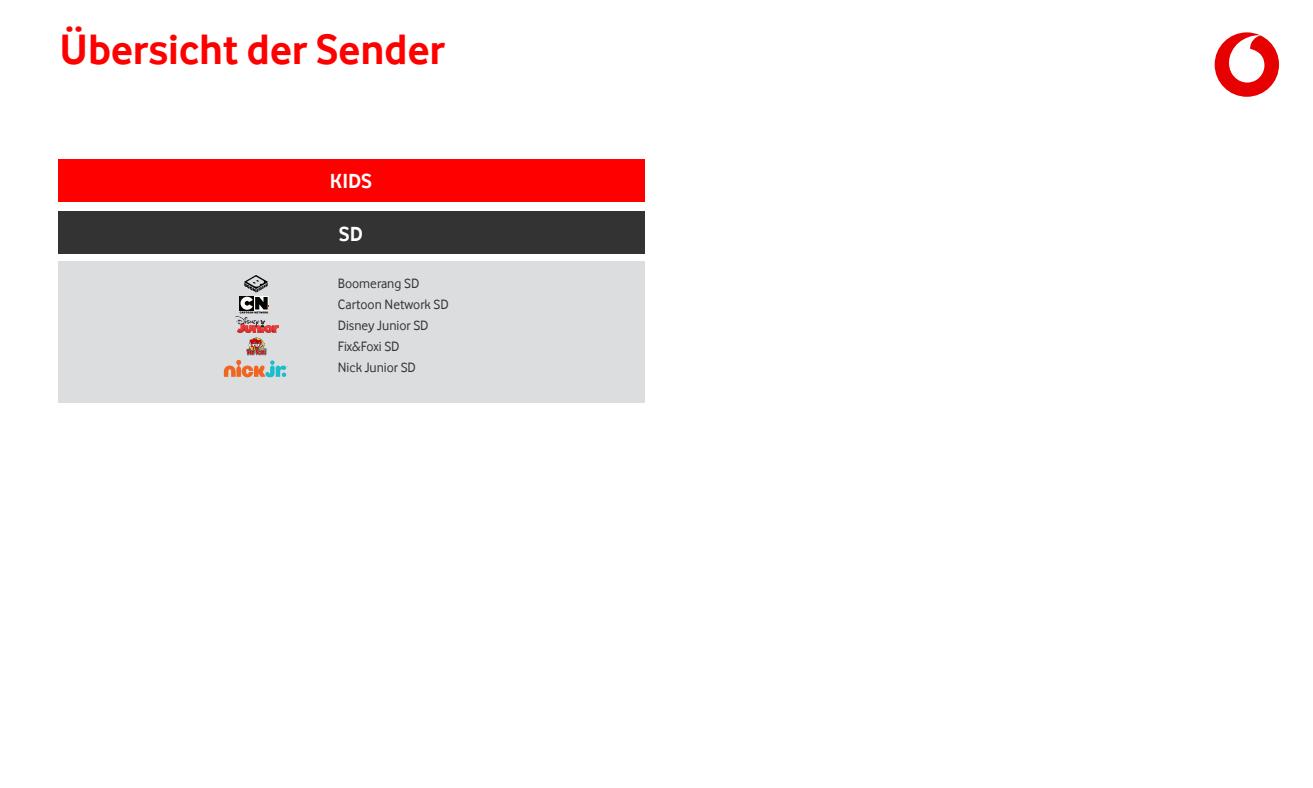
<style>
.page{position:relative;width:1313px;height:788px;background:#fff}
.page>*{position:absolute;margin:0;border:0;box-sizing:border-box;transform-origin:0 0}
.t1{font:700 43.75px "Vodafone Rg";color:#f00}
.t2{font:700 21px "Vodafone Rg";color:#fff}
.t3{font:14px/21px "Vodafone Rg";color:#333}
</style>
<div class="page">
<div style="left:58px;top:212px;width:586px;height:42px;background:#333"></div>
<div style="left:58px;top:261px;width:586px;height:141px;background:#dcdddf"></div>
<div style="left:58px;top:159px;width:586px;height:42px;background:#f00"></div>
<div style="left:1214px;top:32px;width:65px;height:65px;background:#e60000;border-radius:50%"></div>
<svg style="left:1229px;top:35px;width:35px;height:48px"></svg>
<div style="left:239px;top:296px;width:15px;height:14px;background:#050504"></div>
<svg style="left:240px;top:275px;width:29px;height:39px"></svg>
<img style="left:246px;top:338px;width:21px;height:17px">
<img style="left:236px;top:317px;width:43px;height:16px">
<svg style="left:224px;top:360px;width:64px;height:17px"></svg>
<h1 class="t1" style="left:60px;top:24px;width:387px">Übersicht der Sender</h1>
<h2 class="t2" style="left:330px;top:169px;width:44px">KIDS</h2>
<h2 class="t2" style="left:339px;top:222px;width:26px">SD</h2>
<p class="t3" style="left:338px;top:272px;width:112px">Boomerang SD<br>Cartoon Network SD<br>Disney Junior SD<br>Fix&amp;Foxi SD<br>Nick Junior SD</p>
</div>
